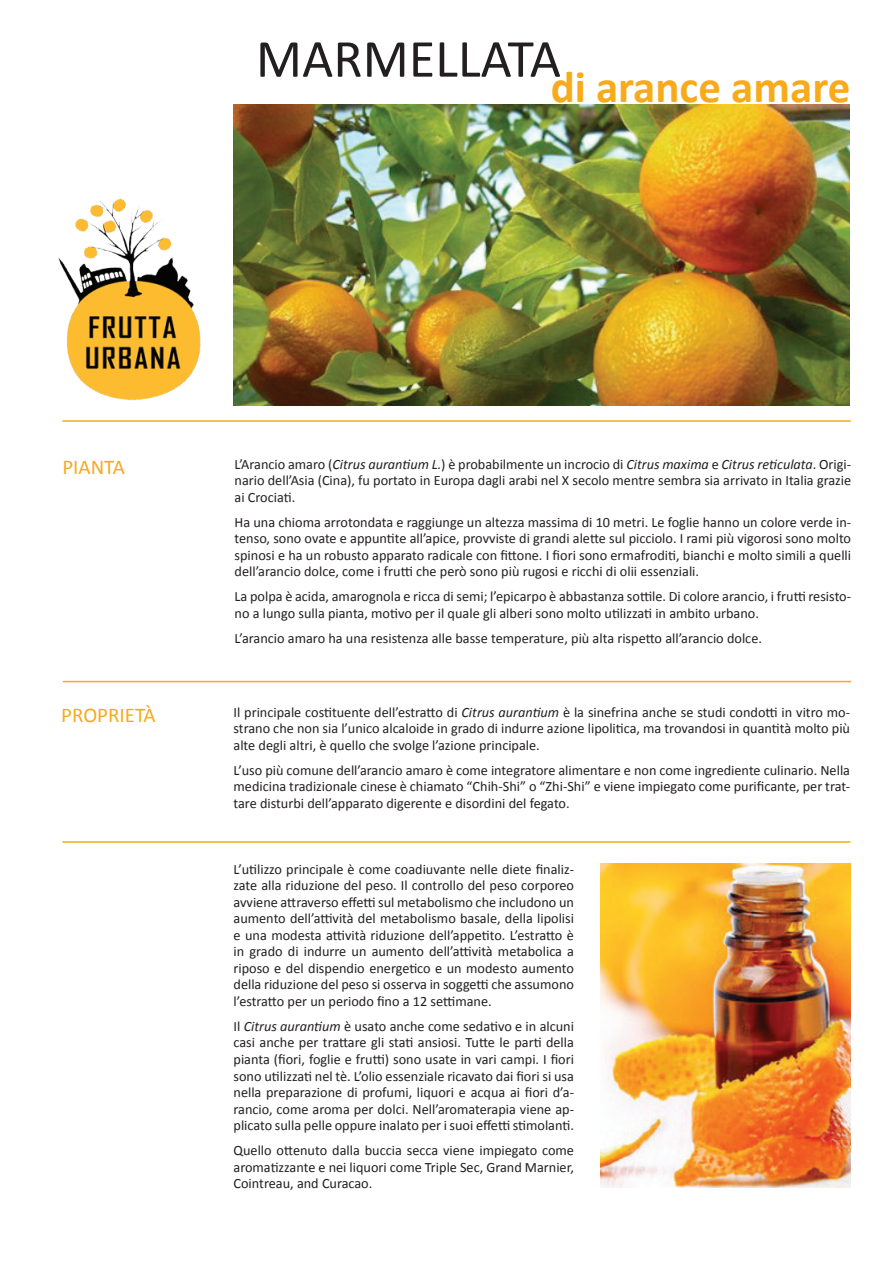
<style>
.page{position:relative;width:893px;height:1263px;background:#fff}
.page>*{position:absolute;margin:0;border:0;box-sizing:border-box;transform-origin:0 0}
.t1{font:54px "Calibri";color:#231f20}
.t2{font:700 45px "Calibri";color:#f7aa1b}
.t3{font:21px "Calibri";color:#f7aa1b}
.t4{font:14.25px/16.5px "Calibri";color:#231f20;text-align:justify}
.s1{font-style:italic}
</style>
<div class="page">
<img style="left:58px;top:199px;width:143px;height:202px">
<img style="left:234px;top:104px;width:616px;height:301px">
<hr style="left:62px;top:420px;width:789px;height:2px;background:#f7aa1b">
<hr style="left:62px;top:841px;width:788px;height:2px;background:#f7aa1b">
<hr style="left:63px;top:681px;width:788px;height:1px;background:#f7aa1b">
<img style="left:601px;top:863px;width:249px;height:324px">
<h1 class="t1" style="left:256px;top:25px;width:307px">MARMELLATA</h1>
<h2 class="t2" style="left:551px;top:59px;width:301px">di arance amare</h2>
<h3 class="t3" style="left:62px;top:454px;width:64px">PIANTA</h3>
<h3 class="t3" style="left:61px;top:702px;width:96px">PROPRIETÀ</h3>
<p class="t4" style="left:235px;top:455px;width:618px">L’Arancio amaro (<span class="s1">Citrus aurantium L.</span>) è probabilmente un incrocio di <span class="s1">Citrus maxima</span> e <span class="s1">Citrus reticulata</span>. Origi&shy;nario dell’Asia (Cina), fu portato in Europa dagli arabi nel X secolo mentre sembra sia arrivato in Italia grazie ai Crociati.</p>
<p class="t4" style="left:235px;top:513px;width:618px">Ha una chioma arrotondata e raggiunge un altezza massima di 10 metri. Le foglie hanno un colore verde in&shy;tenso, sono ovate e appuntite all’apice, provviste di grandi alette sul picciolo. I rami più vigorosi sono molto spinosi e ha un robusto apparato radicale con fittone. I fiori sono ermafroditi, bianchi e molto simili a quelli dell’arancio dolce, come i frutti che però sono più rugosi e ricchi di olii essenziali.</p>
<p class="t4" style="left:235px;top:587px;width:618px">La polpa è acida, amarognola e ricca di semi; l’epicarpo è abbastanza sottile. Di colore arancio, i frutti resisto&shy;no a lungo sulla pianta, motivo per il quale gli alberi sono molto utilizzati in ambito urbano.</p>
<p class="t4" style="left:235px;top:629px;width:529px">L’arancio amaro ha una resistenza alle basse temperature, più alta rispetto all’arancio dolce.</p>
<p class="t4" style="left:234px;top:703px;width:618px">Il principale costituente dell’estratto di <span class="s1">Citrus aurantium</span> è la sinefrina anche se studi condotti in vitro mo&shy;strano che non sia l’unico alcaloide in grado di indurre azione lipolitica, ma trovandosi in quantità molto più alte degli altri, è quello che svolge l’azione principale.</p>
<p class="t4" style="left:234px;top:761px;width:618px">L’uso più comune dell’arancio amaro è come integratore alimentare e non come ingrediente culinario. Nella medicina tradizionale cinese è chiamato “Chih-Shi” o “Zhi-Shi” e viene impiegato come purificante, per trat&shy;tare disturbi dell’apparato digerente e disordini del fegato.</p>
<p class="t4" style="left:234px;top:860px;width:342px">L’utilizzo principale è come coadiuvante nelle diete finaliz&shy;zate alla riduzione del peso. Il controllo del peso corporeo avviene attraverso effetti sul metabolismo che includono un aumento dell’attività del metabolismo basale, della lipolisi e una modesta attività riduzione dell’appetito. L’estratto è in grado di indurre un aumento dell’attività metabolica a riposo e del dispendio energetico e un modesto aumento della riduzione del peso si osserva in soggetti che assumono l’estratto per un periodo fino a 12 settimane.</p>
<p class="t4" style="left:234px;top:1017px;width:342px">Il <span class="s1">Citrus aurantium</span> è usato anche come sedativo e in alcuni casi anche per trattare gli stati ansiosi. Tutte le parti della pianta (fiori, foglie e frutti) sono usate in vari campi. I fiori sono utilizzati nel tè. L’olio essenziale ricavato dai fiori si usa nella preparazione di profumi, liquori e acqua ai fiori d’a&shy;rancio, come aroma per dolci. Nell’aromaterapia viene ap&shy;plicato sulla pelle oppure inalato per i suoi effetti stimolanti.</p>
<p class="t4" style="left:234px;top:1141px;width:342px">Quello ottenuto dalla buccia secca viene impiegato come aromatizzante e nei liquori come Triple Sec, Grand Marnier, Cointreau, and Curacao.</p>
</div>
